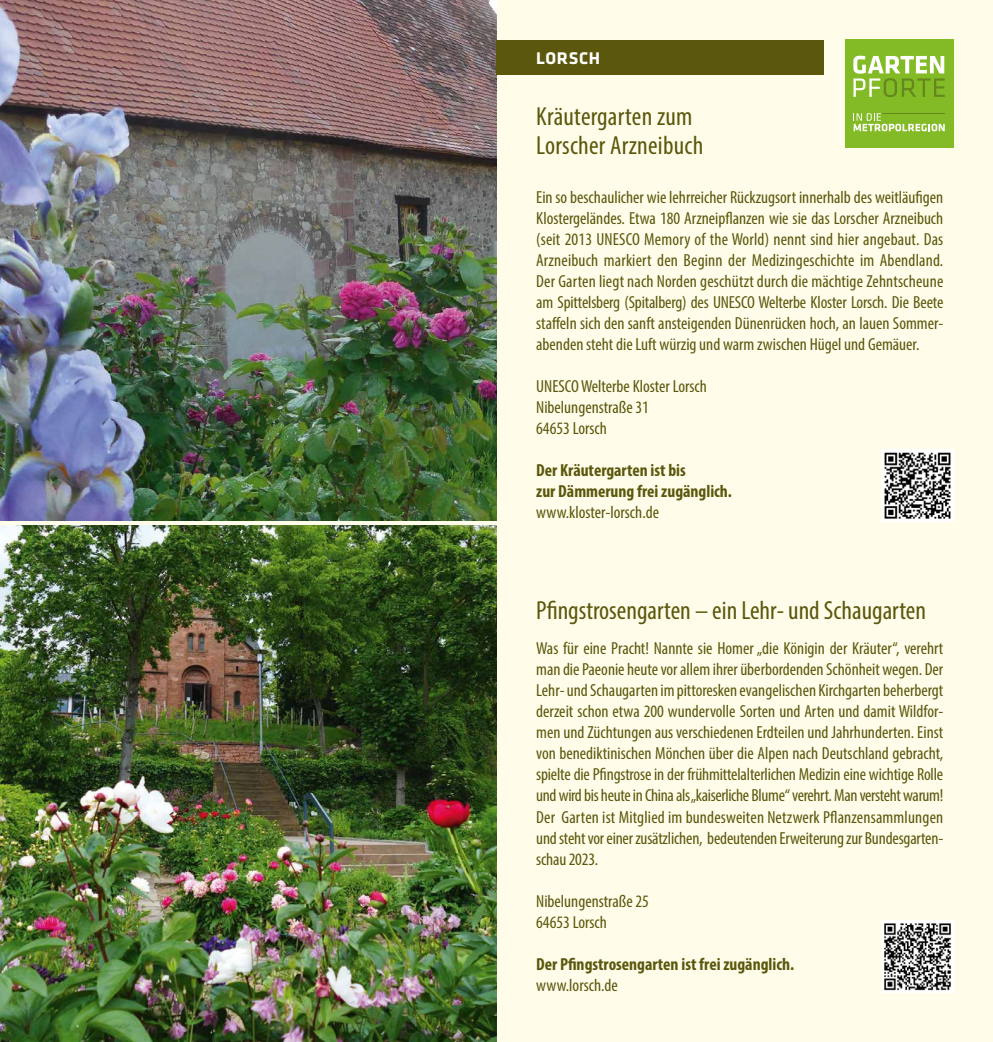
<style>
.page{position:relative;width:993px;height:1042px;background:#fff}
.page>*{position:absolute;margin:0;border:0;box-sizing:border-box;transform-origin:0 0}
.t1{font:condensed 26.25px/29.8px "Myriad Pro";color:#5b570c}
.t2{font:condensed 17.5px/21px "Myriad Pro";color:#5b570c;text-align:justify}
.t3{font:700 condensed 17.5px/21px "Myriad Pro";color:#5b570c}
.t4{font:700 17.5px "Klavika";letter-spacing:.04em;color:#fff}
</style>
<div class="page">
<div style="left:0;top:0;width:992px;height:1042px;background:#fffdea"></div>
<img style="left:0;top:526px;width:496px;height:516px">
<img style="left:0;top:0;width:496px;height:521px">
<div style="left:844px;top:40px;width:108px;height:108px;background:#83bb26"></div>
<svg style="left:853px;top:56px;width:91px;height:41px"></svg>
<svg style="left:853px;top:113px;width:91px;height:18px"></svg>
<hr style="left:882px;top:113px;width:62px;height:1px;background:#64871e">
<div style="left:496px;top:40px;width:327px;height:34px;background:#5b570c"></div>
<img style="left:881px;top:449px;width:71px;height:72px">
<img style="left:881px;top:920px;width:71px;height:72px">
<p class="t4" style="left:536px;top:48px;width:66px">LORSCH</p>
<h1 class="t1" style="left:536px;top:101px;width:168px">Kräutergarten zum<br>Lorscher Arzneibuch</h1>
<p class="t2" style="left:536px;top:186px;width:408px">Ein so beschaulicher wie lehrreicher Rückzugsort innerhalb des weitläufigen Klostergeländes. Etwa 180 Arzneipflanzen wie sie das Lorscher Arzneibuch (seit 2013 UNESCO Memory of the World) nennt sind hier angebaut. Das Arzneibuch markiert den Beginn der Medizingeschichte im Abendland.<br>Der Garten liegt nach Norden geschützt durch die mächtige Zehntscheune am Spittelsberg (Spitalberg) des UNESCO Welterbe Kloster Lorsch. Die Beete staffeln sich den sanft ansteigenden Dünenrücken hoch, an lauen Sommer&shy;abenden steht die Luft würzig und warm zwischen Hügel und Gemäuer.</p>
<p class="t2" style="left:536px;top:375px;width:172px;text-align:left">UNESCO Welterbe Kloster Lorsch<br>Nibelungenstraße 31<br>64653 Lorsch</p>
<p class="t3" style="left:536px;top:459px;width:197px">Der Kräutergarten ist bis<br>zur Dämmerung frei zugänglich.</p>
<p class="t2" style="left:536px;top:501px;width:124px">www.kloster-lorsch.de</p>
<h1 class="t1" style="left:536px;top:595px;width:391px">Pfingstrosengarten – ein Lehr- und Schaugarten</h1>
<p class="t2" style="left:536px;top:638px;width:408px">Was für eine Pracht! Nannte sie Homer „die Königin der Kräuter“, verehrt man die Paeonie heute vor allem ihrer überbordenden Schönheit wegen. Der Lehr- und Schaugarten im pittoresken evangelischen Kirchgarten beherbergt derzeit schon etwa 200 wundervolle Sorten und Arten und damit Wildfor&shy;men und Züchtungen aus verschiedenen Erdteilen und Jahrhunderten. Einst von benediktinischen Mönchen über die Alpen nach Deutschland gebracht, spielte die Pfingstrose in der frühmittelalterlichen Medizin eine wichtige Rolle und wird bis heute in China als „kaiserliche Blume“ verehrt. Man versteht warum!<br>Der Garten ist Mitglied im bundesweiten Netzwerk Pflanzensammlungen und steht vor einer zusätzlichen, bedeutenden Erweiterung zur Bundesgarten&shy;schau 2023.</p>
<p class="t2" style="left:536px;top:890px;width:114px">Nibelungenstraße 25<br>64653 Lorsch</p>
<p class="t3" style="left:536px;top:953px;width:259px">Der Pfingstrosengarten ist frei zugänglich.</p>
<p class="t2" style="left:536px;top:974px;width:83px">www.lorsch.de</p>
</div>
